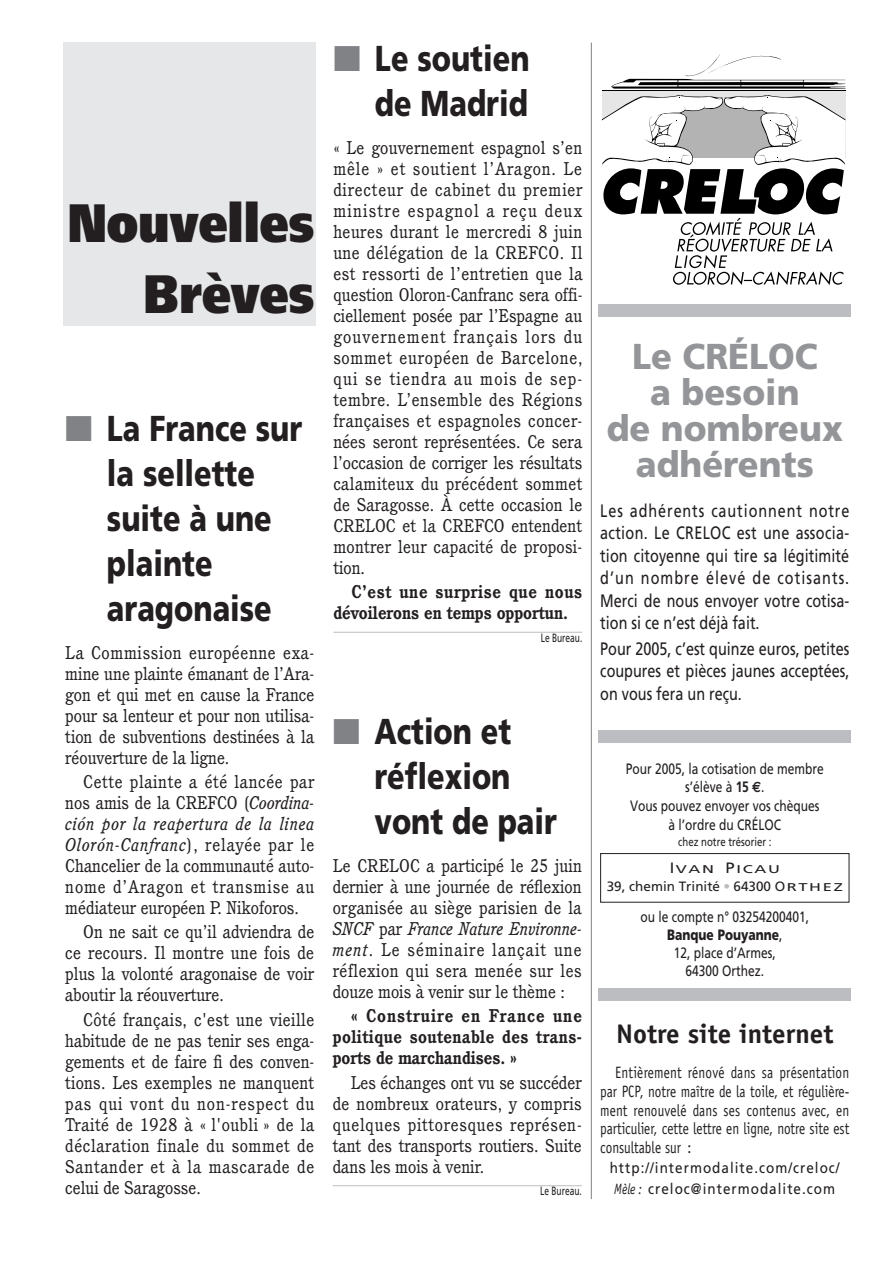
<style>
.page{position:relative;width:893px;height:1263px;background:#fff}
.page>*{position:absolute;margin:0;border:0;box-sizing:border-box;transform-origin:0 0}
.t1{font:900 54px/70.9px "Frutiger";color:#231f20;text-align:right;scale:.85 1}
.t2{font:900 36px/45px "Frutiger";color:#231f20;scale:.8 1}
.t3{font:900 36px/36px "Frutiger";color:#939598;text-align:center;scale:.95 1}
.t4{font:700 27px "Officina Sans";color:#231f20}
.t5{font:18px/21px "Cushing";color:#231f20;text-align:justify;scale:.95 1}
.t6{font:18px/22.5px "Frutiger";color:#231f20;text-align:justify;scale:.8 1}
.t7{font:700 18px/21px "Cushing";letter-spacing:.025em;color:#231f20;text-align:justify;scale:.95 1}
.t8{font:700 18px/21px "Cushing";color:#231f20;scale:.95 1}
.t9{font:16.5px/18.8px "Officina Sans";color:#231f20;text-align:justify;scale:.8 1}
.t10{font:15px/18.8px "Frutiger";color:#231f20;text-align:center;scale:.8 1}
.t11{font:15px/21px "Frutiger";letter-spacing:.075em;color:#231f20;text-align:center;scale:.9 1}
.t12{font:13.5px "Frutiger";color:#231f20}
.t13{font:12px "Frutiger";color:#231f20;scale:.8 1}
.t14{font:12px "Frutiger";color:#231f20;scale:.7 1}
.t15{font:11.25px "Frutiger";letter-spacing:.1em;color:#231f20;scale:1.47 1}
.s1{color:#808285}
.s2{font-style:italic}
.s3{font-weight:700}
.s4{font-family:"Euro Sans";font-weight:700}
.s5{font-size:15px}
.s6{color:#bcbdc0}
.s7{font-size:11.25px}
.s8{font-weight:900}
.s9{font-family:"Officina Sans";font-style:italic}
</style>
<div class="page">
<div style="left:600px;top:853px;width:249px;height:50px;border:1px solid #231f20"></div>
<svg style="left:601px;top:54px;width:244px;height:231px"></svg>
<div style="left:598px;top:730px;width:252px;height:12px;background:#bcbdc0"></div>
<div style="left:598px;top:989px;width:252px;height:12px;background:#bcbdc0"></div>
<div style="left:598px;top:305px;width:252px;height:12px;background:#bcbdc0"></div>
<hr style="left:591px;top:43px;width:1px;height:1156px;background:#808285">
<hr style="left:333px;top:632px;width:249px;height:1px;background:#bcbdc0">
<hr style="left:333px;top:1185px;width:248px;height:1px;background:#bcbdc0">
<div style="left:64px;top:43px;width:252px;height:283px;background:#e6e7e9"></div>
<h1 class="t1" style="left:68px;top:192px;width:292px">Nouvelles<br>Brèves</h1>
<h2 class="t2" style="left:107px;top:409px;width:246px;text-indent:-42px"><span class="s1">■</span> La France sur la sellette suite à une plainte aragonaise</h2>
<p class="t5" style="left:65px;top:644px;width:264px">La Commission européenne exa&shy;mine une plainte émanant de l’Ara&shy;gon et qui met en cause la France pour sa lenteur et pour non utilisa&shy;tion de subventions destinées à la réouverture de la ligne.</p>
<p class="t5" style="left:65px;top:773px;width:264px;text-indent:18px">Cette plainte a été lancée par nos amis de la CREFCO (<span class="s2">Coordina&shy;ción por la reapertura de la linea Olorón-Canfranc</span>), relayée par le Chancelier de la communauté auto&shy;nome d’Aragon et transmise au médiateur européen P. Nikoforos.</p>
<p class="t5" style="left:65px;top:923px;width:264px;text-indent:18px">On ne sait ce qu’il adviendra de ce recours. Il montre une fois de plus la volonté aragonaise de voir aboutir la réouverture.</p>
<p class="t5" style="left:65px;top:1010px;width:264px;text-indent:18px">Côté français, c'est une vieille habitude de ne pas tenir ses enga&shy;gements et de faire fi des conven&shy;tions. Les exemples ne manquent pas qui vont du non-respect du Traité de 1928 à « l'oubli » de la déclaration finale du sommet de Santander et à la mascarade de celui de Saragosse.</p>
<h2 class="t2" style="left:333px;top:39px;width:247px;text-align:right"><span class="s1">■</span> Le soutien de Madrid</h2>
<p class="t5" style="left:333px;top:139px;width:264px">« Le gouvernement espagnol s’en mêle » et soutient l’Aragon. Le directeur de cabinet du premier ministre espagnol a reçu deux heures durant le mercredi 8 juin une délégation de la CREFCO. Il est ressorti de l’entretien que la question Oloron-Canfranc sera offi&shy;ciellement posée par l’Espagne au gouvernement français lors du sommet européen de Barcelone, qui se tiendra au mois de sep&shy;tembre. L’ensemble des Régions françaises et espagnoles concer&shy;nées seront représentées. Ce sera l’occasion de corriger les résultats calamiteux du précédent sommet de Saragosse. À cette occasion le CRELOC et la CREFCO entendent montrer leur capacité de proposi&shy;tion.</p>
<p class="t8" style="left:333px;top:583px;width:263px;text-indent:18px">C’est une surprise que nous dévoilerons en temps opportun.</p>
<p class="t14" style="left:541px;top:633px;width:61px">Le Bureau.</p>
<h2 class="t2" style="left:374px;top:712px;width:230px;text-indent:-42px"><span class="s1">■</span> Action et réflexion vont de pair</h2>
<p class="t5" style="left:333px;top:857px;width:264px">Le CRELOC a participé le 25 juin dernier à une journée de réflexion organisée au siège parisien de la <span class="s2">SNCF</span> par <span class="s2">France Nature Environne&shy;ment</span>. Le séminaire lançait une réflexion qui sera menée sur les douze mois à venir sur le thème :</p>
<p class="t7" style="left:333px;top:1007px;width:264px;text-indent:18px">« Construire en France une politique soutenable des trans&shy;ports de marchandises. »</p>
<p class="t5" style="left:333px;top:1073px;width:264px;text-indent:18px">Les échanges ont vu se succéder de nombreux orateurs, y compris quelques pittoresques représen&shy;tant des transports routiers. Suite dans les mois à venir.</p>
<p class="t14" style="left:540px;top:1186px;width:61px">Le Bureau.</p>
<h2 class="t3" style="left:606px;top:341px;width:250px">Le CRÉLOC<br>a besoin<br>de nombreux adhérents</h2>
<p class="t6" style="left:600px;top:501px;width:313px">Les adhérents cautionnent notre action. Le CRELOC est une associa&shy;tion citoyenne qui tire sa légitimité d’un nombre élevé de cotisants.<br>Merci de nous envoyer votre cotisa&shy;tion si ce n’est déjà fait.</p>
<p class="t6" style="left:600px;top:639px;width:313px">Pour 2005, c’est quinze euros, petites coupures et pièces jaunes acceptées, on vous fera un reçu.</p>
<p class="t10" style="left:625px;top:760px;width:249px">Pour 2005, la cotisation de membre s’élève à <span class="s3">15</span> <span class="s4">€</span>.<br>Vous pouvez envoyer vos chèques à l’ordre du CRÉLOC</p>
<p class="t13" style="left:678px;top:837px;width:118px">chez notre trésorier :</p>
<p class="t15" style="left:669px;top:865px;width:76px"><span class="s5">I</span>VAN <span class="s5">P</span>ICAU</p>
<p class="t12" style="left:606px;top:881px;width:237px">39, chemin Trinité <span class="s6">•</span> 64300 O<span class="s7">RTHEZ</span></p>
<p class="t10" style="left:640px;top:909px;width:213px;line-height:18px">ou le compte n° 03254200401,<br><span class="s8">Banque Pouyanne</span>,<br>12, place d’Armes,<br>64300 Orthez.</p>
<h3 class="t4" style="left:616px;top:1023px;width:218px">Notre site internet</h3>
<p class="t9" style="left:600px;top:1065px;width:313px;text-indent:15px">Entièrement rénové dans sa présentation par PCP, notre maître de la toile, et régulière&shy;ment renouvelé dans ses contenus avec, en particulier, cette lettre en ligne, notre site est consultable sur :</p>
<p class="t11" style="left:609px;top:1159px;width:257px">http://intermodalite.com/creloc/<br><span class="s9">Mèle :</span> creloc@intermodalite.com</p>
</div>
